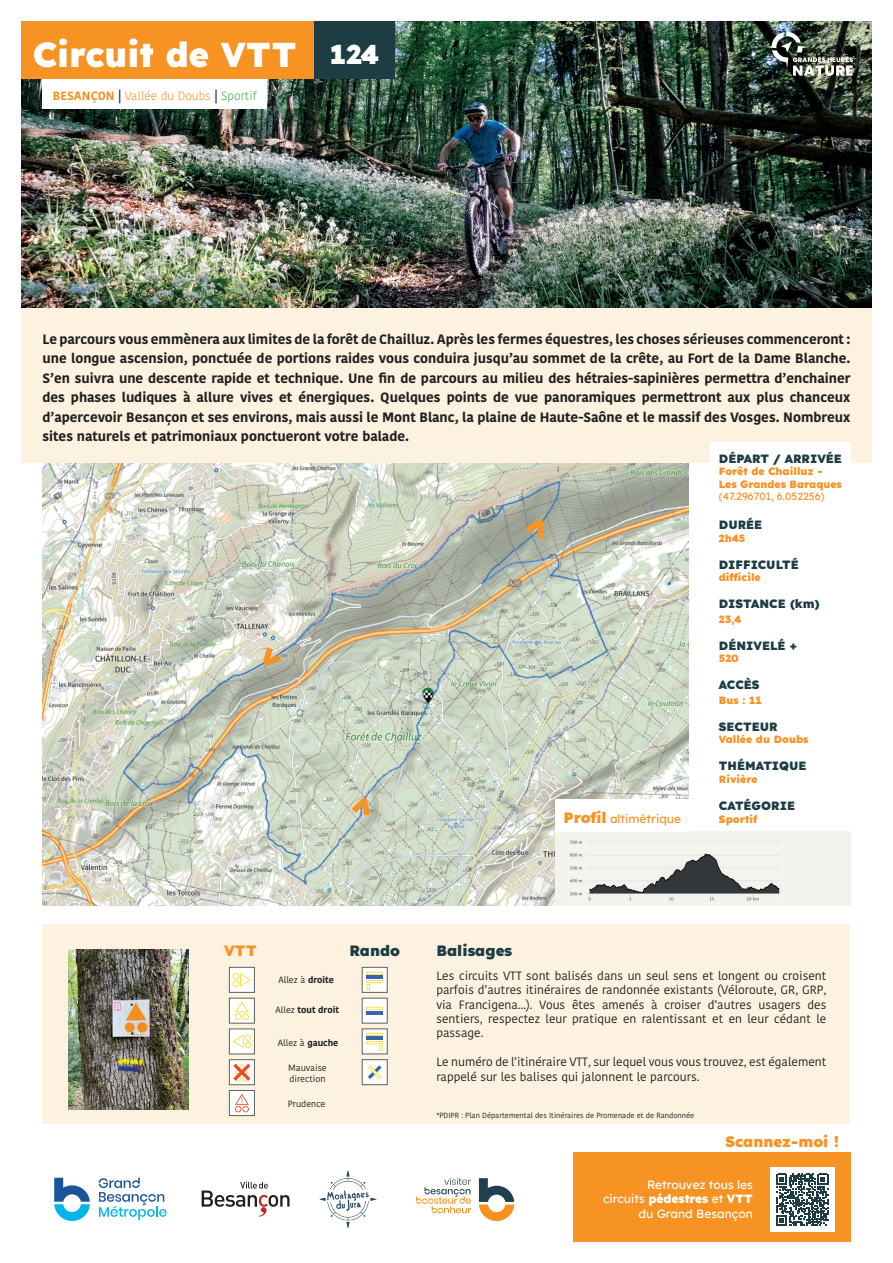
<style>
.page{position:relative;width:893px;height:1263px;background:#fff}
.page>*{position:absolute;margin:0;border:0;box-sizing:border-box;transform-origin:0 0}
.t1{font:900 34.5px "Lexend Deca";color:#fff}
.t2{font:900 27px "Lexend Deca";color:#fff}
.t3{font:900 15px "Lexend Deca";color:#f69323}
.t4{font:900 15px "Lexend Deca";color:#1d3c44}
.t5{font:700 13.5px/19.5px "Kohinoor Bangla";color:#231f20;text-align:justify}
.t6{font:12px/14.4px "Kohinoor Bangla";color:#231f20;text-align:justify}
.t7{font:900 12px "Lexend Deca";color:#1d3c44}
.t8{font:12px/14.4px "Lexend Deca";color:#fff;text-align:right}
.t9{font:300 12px "Kohinoor Bangla";color:#f69323}
.t10{font:12px "Lexend Deca";color:#f69323}
.t11{font:900 10.5px/12.6px "Lexend Deca";color:#f69323}
.t12{font:10.5px "Lexend Deca";color:#f69323}
.t13{font:9px/10.8px "Kohinoor Bangla";color:#231f20}
.t14{font:700 9px "Kohinoor Bangla";color:#231f20}
.t15{font:7.5px "Kohinoor Bangla";color:#231f20}
.s1{font-weight:700}
.s2{font-weight:700;color:#1d3c44}
.s3{color:#40ae49}
.s4{font-weight:900;font-size:15px}
.s5{font-weight:400}
.s6{font-weight:900}
</style>
<div class="page">
<img style="left:21px;top:21px;width:850px;height:287px">
<div style="left:43px;top:924px;width:807px;height:199px;background:#fcf2df"></div>
<svg style="left:54px;top:1178px;width:36px;height:43px"></svg>
<svg style="left:99px;top:1178px;width:68px;height:42px"></svg>
<svg style="left:202px;top:1182px;width:88px;height:35px"></svg>
<img style="left:319px;top:1170px;width:58px;height:58px">
<svg style="left:479px;top:1178px;width:35px;height:43px"></svg>
<svg style="left:416px;top:1178px;width:55px;height:35px"></svg>
<div style="left:573px;top:1152px;width:277px;height:90px;background:#f69323"></div>
<div style="left:770px;top:1167px;width:65px;height:65px;background:#fff"></div>
<svg style="left:776px;top:1173px;width:52px;height:53px"></svg>
<img style="left:68px;top:950px;width:120px;height:160px">
<div style="left:21px;top:21px;width:294px;height:58px;background:#f69323"></div>
<div style="left:43px;top:79px;width:224px;height:29px;background:#fff"></div>
<div style="left:315px;top:21px;width:80px;height:58px;background:#1d3c44"></div>
<img style="left:43px;top:462px;width:646px;height:444px">
<svg style="left:263px;top:647px;width:18px;height:18px"></svg>
<svg style="left:351px;top:798px;width:19px;height:17px"></svg>
<svg style="left:525px;top:519px;width:19px;height:19px"></svg>
<div style="left:21px;top:308px;width:851px;height:154px;background:#fcf2df"></div>
<div style="left:710px;top:442px;width:140px;height:389px;background:#fff"></div>
<div style="left:229px;top:967px;width:26px;height:25px;background:#fff;border:1px solid #5d6162"></div>
<svg style="left:233px;top:973px;width:18px;height:14px"></svg>
<div style="left:229px;top:998px;width:26px;height:25px;background:#fff;border:1px solid #5d6162"></div>
<svg style="left:235px;top:1001px;width:14px;height:19px"></svg>
<div style="left:229px;top:1029px;width:26px;height:25px;background:#fff;border:1px solid #5d6162"></div>
<svg style="left:233px;top:1034px;width:18px;height:14px"></svg>
<div style="left:229px;top:1059px;width:26px;height:26px;background:#fff;border:1px solid #5d6162"></div>
<svg style="left:233px;top:1063px;width:17px;height:18px"></svg>
<div style="left:229px;top:1090px;width:26px;height:26px;background:#fff;border:1px solid #5d6162"></div>
<svg style="left:235px;top:1094px;width:14px;height:18px"></svg>
<svg style="left:362px;top:967px;width:25px;height:25px"></svg>
<svg style="left:362px;top:998px;width:25px;height:25px"></svg>
<svg style="left:362px;top:1029px;width:25px;height:25px"></svg>
<div style="left:362px;top:1059px;width:25px;height:26px;background:#fff;border:1px solid #5d6162"></div>
<hr style="left:366px;top:1007px;width:17px;height:3px;background:#fada24">
<hr style="left:366px;top:1011px;width:17px;height:3px;background:#3266b1">
<hr style="left:366px;top:972px;width:17px;height:3px;background:#fada24">
<hr style="left:366px;top:980px;width:17px;height:3px;background:#fada24">
<svg style="left:367px;top:981px;width:15px;height:9px"></svg>
<hr style="left:366px;top:976px;width:17px;height:3px;background:#3266b1">
<hr style="left:366px;top:1033px;width:17px;height:3px;background:#fada24">
<hr style="left:366px;top:1041px;width:17px;height:3px;background:#fada24">
<svg style="left:367px;top:1042px;width:16px;height:9px"></svg>
<hr style="left:366px;top:1037px;width:17px;height:3px;background:#3266b1">
<svg style="left:368px;top:1065px;width:14px;height:14px"></svg>
<img style="left:765px;top:26px;width:88px;height:50px">
<div style="left:555px;top:831px;width:295px;height:75px;background:#f3f3ed"></div>
<img style="left:570px;top:836px;width:210px;height:65px">
<div style="left:555px;top:799px;width:135px;height:32px;background:#fff"></div>
<h1 class="t1" style="left:33px;top:30px;width:265px">Circuit de VTT</h1>
<p class="t9" style="left:53px;top:87px;width:206px"><span class="s1">BESANÇON</span> <span class="s2">|</span> Vallée du Doubs <span class="s2">|</span> <span class="s3">Sportif</span></p>
<h2 class="t2" style="left:330px;top:34px;width:51px">124</h2>
<p class="t5" style="left:43px;top:329px;width:809px">Le parcours vous emmènera aux limites de la forêt de Chailluz. Après les fermes équestres, les choses sérieuses commenceront : une longue ascension, ponctuée de portions raides vous conduira jusqu’au sommet de la crête, au Fort de la Dame Blanche.<br>S’en suivra une descente rapide et technique. Une fin de parcours au milieu des hétraies-sapinières permettra d’enchainer des phases ludiques à allure vives et énergiques. Quelques points de vue panoramiques permettront aux plus chanceux d’apercevoir Besançon et ses environs, mais aussi le Mont Blanc, la plaine de Haute-Saône et le massif des Vosges. Nombreux sites naturels et patrimoniaux ponctueront votre balade.</p>
<p class="t3" style="left:224px;top:940px;width:34px">VTT</p>
<p class="t4" style="left:350px;top:940px;width:52px">Rando</p>
<p class="t4" style="left:436px;top:940px;width:77px">Balisages</p>
<p class="t10" style="left:563px;top:810px;width:119px"><span class="s4">Profil</span> altimétrique</p>
<p class="t7" style="left:719px;top:450px;width:125px">DÉPART / ARRIVÉE</p>
<p class="t11" style="left:719px;top:464px;width:125px">Forêt de Chailluz -<br>Les Grandes Baraques</p>
<p class="t12" style="left:719px;top:489px;width:107px">(47.296701, 6.052256)</p>
<p class="t7" style="left:719px;top:516px;width:45px">DURÉE</p>
<p class="t11" style="left:719px;top:531px;width:28px">2h45</p>
<p class="t7" style="left:719px;top:556px;width:81px">DIFFICULTÉ</p>
<p class="t11" style="left:719px;top:571px;width:43px">difficile</p>
<p class="t7" style="left:719px;top:595px;width:102px">DISTANCE (km)</p>
<p class="t11" style="left:719px;top:612px;width:24px">23,4</p>
<p class="t7" style="left:719px;top:637px;width:79px">DÉNIVELÉ +</p>
<p class="t11" style="left:719px;top:652px;width:21px">520</p>
<p class="t7" style="left:719px;top:676px;width:42px">ACCÈS</p>
<p class="t11" style="left:719px;top:693px;width:44px">Bus : 11</p>
<p class="t7" style="left:719px;top:718px;width:60px">SECTEUR</p>
<p class="t11" style="left:719px;top:733px;width:91px">Vallée du Doubs</p>
<p class="t7" style="left:719px;top:757px;width:89px">THÉMATIQUE</p>
<p class="t11" style="left:719px;top:772px;width:40px">Rivière</p>
<p class="t7" style="left:719px;top:797px;width:78px">CATÉGORIE</p>
<p class="t11" style="left:719px;top:812px;width:40px">Sportif</p>
<p class="t13" style="left:278px;top:974px;width:57px">Allez à <span class="s1">droite</span></p>
<p class="t14" style="left:276px;top:1002px;width:65px"><span class="s5">Allez</span> tout droit</p>
<p class="t13" style="left:278px;top:1037px;width:62px">Allez à <span class="s1">gauche</span></p>
<p class="t13" style="left:288px;top:1062px;width:40px">Mauvaise direction</p>
<p class="t13" style="left:288px;top:1098px;width:39px">Prudence</p>
<p class="t6" style="left:436px;top:968px;width:392px">Les circuits VTT sont balisés dans un seul sens et longent ou croisent parfois d’autres itinéraires de randonnée existants (Véloroute, GR, GRP, via Francigena...). Vous êtes amenés à croiser d’autres usagers des sentiers, respectez leur pratique en ralentissant et en leur cédant le passage.</p>
<p class="t6" style="left:436px;top:1054px;width:392px">Le numéro de l’itinéraire VTT, sur lequel vous vous trouvez, est également rappelé sur les balises qui jalonnent le parcours.</p>
<p class="t15" style="left:436px;top:1109px;width:259px">*PDIPR : Plan Départemental des Itinéraires de Promenade et de Randonnée</p>
<p class="t3" style="left:725px;top:1131px;width:115px">Scannez-moi !</p>
<p class="t8" style="left:603px;top:1176px;width:151px">Retrouvez tous les circuits <span class="s6">pédestres</span> et <span class="s6">VTT </span>du Grand Besançon</p>
</div>
